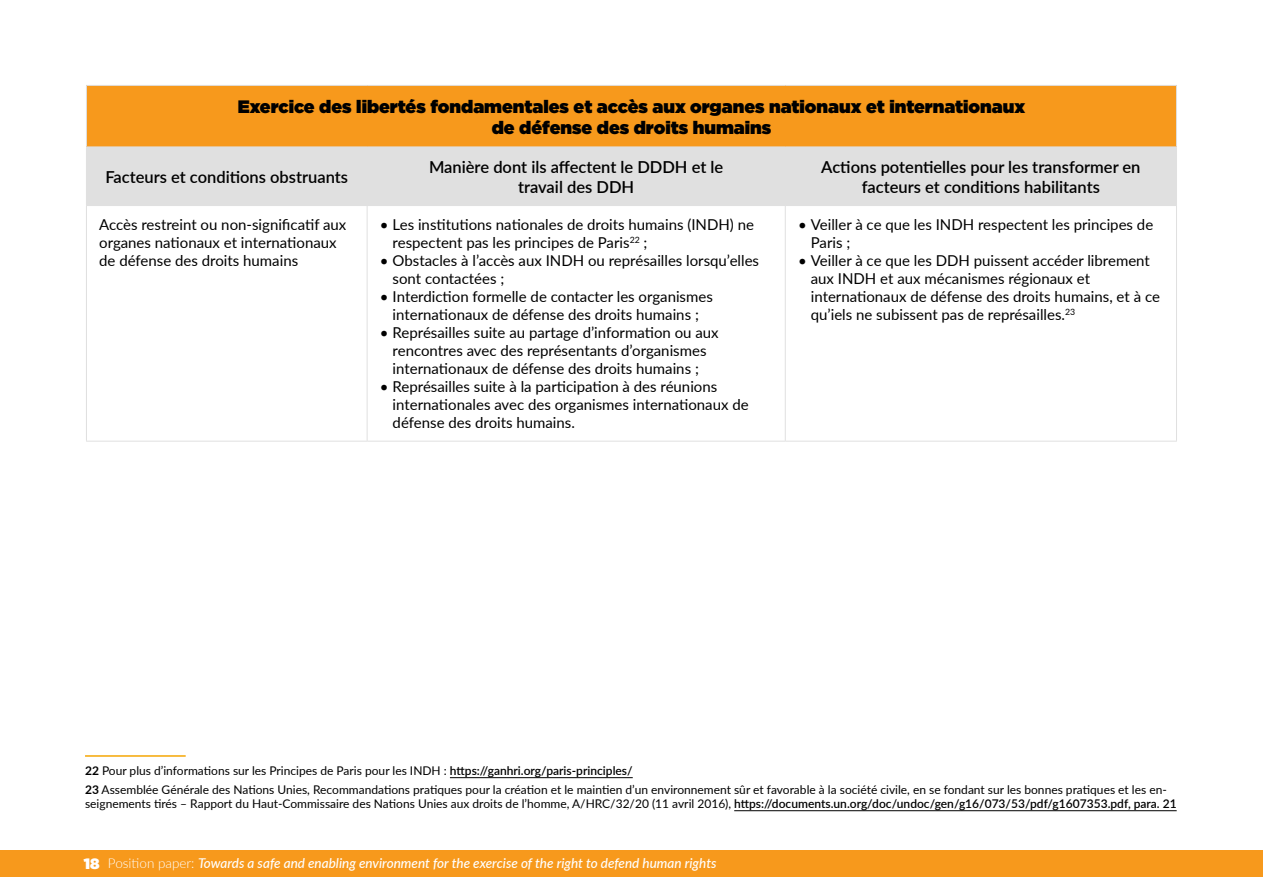
<style>
.page{position:relative;width:1263px;height:893px;background:#fff}
.page>*{position:absolute;margin:0;border:0;box-sizing:border-box;transform-origin:0 0}
.t1{font:900 18px "Gotham";color:#000}
.t2{font:600 16.5px "Lato";color:#000}
.t3{font:15px/18px "Lato";color:#000}
.t4{font:italic 500 13.5px "Lato";color:#fff}
.t5{font:12px/14.4px "Lato";color:#000}
.s1{font-weight:700}
.s2{font-weight:600}
.s3{font-family:"Gotham";font-weight:900;font-style:normal;font-size:15px}
.s4{font-weight:300;font-style:normal}
</style>
<div class="page">
<div style="left:0;top:851px;width:1263px;height:26px;background:#f7991c"></div>
<div style="left:86px;top:85px;width:1090px;height:62px;background:#f7991c"></div>
<div style="left:87px;top:148px;width:1089px;height:57px;background:#e0e0e0"></div>
<hr style="left:86px;top:85px;width:281px;height:1px;background:#e0e0e0">
<hr style="left:86px;top:86px;width:1px;height:61px;background:#e0e0e0">
<hr style="left:367px;top:85px;width:418px;height:1px;background:#e0e0e0">
<hr style="left:785px;top:85px;width:392px;height:1px;background:#e0e0e0">
<hr style="left:1176px;top:86px;width:1px;height:61px;background:#e0e0e0">
<hr style="left:86px;top:147px;width:281px;height:1px;background:#e0e0e0">
<hr style="left:86px;top:147px;width:1px;height:58px;background:#e0e0e0">
<hr style="left:367px;top:147px;width:418px;height:1px;background:#e0e0e0">
<hr style="left:367px;top:147px;width:1px;height:58px;background:#e0e0e0">
<hr style="left:785px;top:147px;width:392px;height:1px;background:#e0e0e0">
<hr style="left:785px;top:147px;width:1px;height:58px;background:#e0e0e0">
<hr style="left:1176px;top:147px;width:1px;height:58px;background:#e0e0e0">
<hr style="left:86px;top:205px;width:281px;height:1px;background:#e0e0e0">
<hr style="left:367px;top:205px;width:418px;height:1px;background:#e0e0e0">
<hr style="left:785px;top:205px;width:392px;height:1px;background:#e0e0e0">
<hr style="left:86px;top:206px;width:1px;height:235px;background:#e0e0e0">
<hr style="left:367px;top:206px;width:1px;height:235px;background:#e0e0e0">
<hr style="left:785px;top:206px;width:1px;height:235px;background:#e0e0e0">
<hr style="left:1176px;top:206px;width:1px;height:235px;background:#e0e0e0">
<hr style="left:86px;top:441px;width:281px;height:1px;background:#e0e0e0">
<hr style="left:367px;top:441px;width:418px;height:1px;background:#e0e0e0">
<hr style="left:785px;top:441px;width:392px;height:1px;background:#e0e0e0">
<hr style="left:450px;top:777px;width:183px;height:1px;background:#000">
<hr style="left:734px;top:810px;width:443px;height:1px;background:#000">
<hr style="left:85px;top:755px;width:101px;height:2px;background:#f5a603">
<p class="t1" style="left:238px;top:93px;width:789px">Exercice des libertés fondamentales et accès aux organes nationaux et internationaux</p>
<p class="t1" style="left:492px;top:115px;width:281px">de défense des droits humains</p>
<p class="t2" style="left:105px;top:165px;width:244px">Facteurs et conditions obstruants</p>
<p class="t2" style="left:429px;top:155px;width:296px">Manière dont ils affectent le DDDH et le</p>
<p class="t2" style="left:518px;top:175px;width:118px">travail des DDH</p>
<p class="t2" style="left:821px;top:155px;width:321px">Actions potentielles pour les transformer en</p>
<p class="t2" style="left:862px;top:175px;width:240px">facteurs et conditions habilitants</p>
<p class="t3" style="left:99px;top:215px;width:249px">Accès restreint ou non-significatif aux organes nationaux et internationaux de défense des droits humains</p>
<p class="t3" style="left:393px;top:215px;width:363px;text-indent:-13px">• Les institutions nationales de droits humains (INDH) ne respectent pas les principes de Paris<sup>22</sup> ;</p>
<p class="t3" style="left:393px;top:251px;width:368px;text-indent:-13px">• Obstacles à l’accès aux INDH ou représailles lorsqu’elles sont contactées ;</p>
<p class="t3" style="left:380px;top:287px;width:334px;text-align:center">• Interdiction formelle de contacter les organismes internationaux de défense des droits humains ;</p>
<p class="t3" style="left:380px;top:323px;width:340px;text-align:center">• Représailles suite au partage d’information ou aux rencontres avec des représentants d’organismes internationaux de défense des droits humains ;</p>
<p class="t3" style="left:393px;top:377px;width:358px;text-indent:-13px">• Représailles suite à la participation à des réunions internationales avec des organismes internationaux de défense des droits humains.</p>
<p class="t3" style="left:811px;top:215px;width:344px;text-indent:-13px">• Veiller à ce que les INDH respectent les principes de<br>Paris ;</p>
<p class="t3" style="left:811px;top:251px;width:351px;text-indent:-13px">• Veiller à ce que les DDH puissent accéder librement aux INDH et aux mécanismes régionaux et internationaux de défense des droits humains, et à ce qu’iels ne subissent pas de représailles.<sup>23</sup></p>
<p class="t5" style="left:85px;top:763px;width:549px"><span class="s1">22</span> Pour plus d’informations sur les Principes de Paris pour les INDH : <span class="s2">https://ganhri.org/paris-principles/</span></p>
<p class="t5" style="left:85px;top:781px;width:1093px"><span class="s1">23</span> Assemblée Générale des Nations Unies, Recommandations pratiques pour la création et le maintien d’un environnement sûr et favorable à la société civile, en se fondant sur les bonnes pratiques et les en&shy;seignements tirés – Rapport du Haut-Commissaire des Nations Unies aux droits de l’homme, A/HRC/32/20 (11 avril 2016), <span class="s2">https://documents.un.org/doc/undoc/gen/g16/073/53/pdf/g1607353.pdf, para. 21</span></p>
<p class="t4" style="left:84px;top:853px;width:634px"><span class="s3">18</span> <span class="s4">Position paper:</span> Towards a safe and enabling environment for the exercise of the right to defend human rights</p>
</div>
